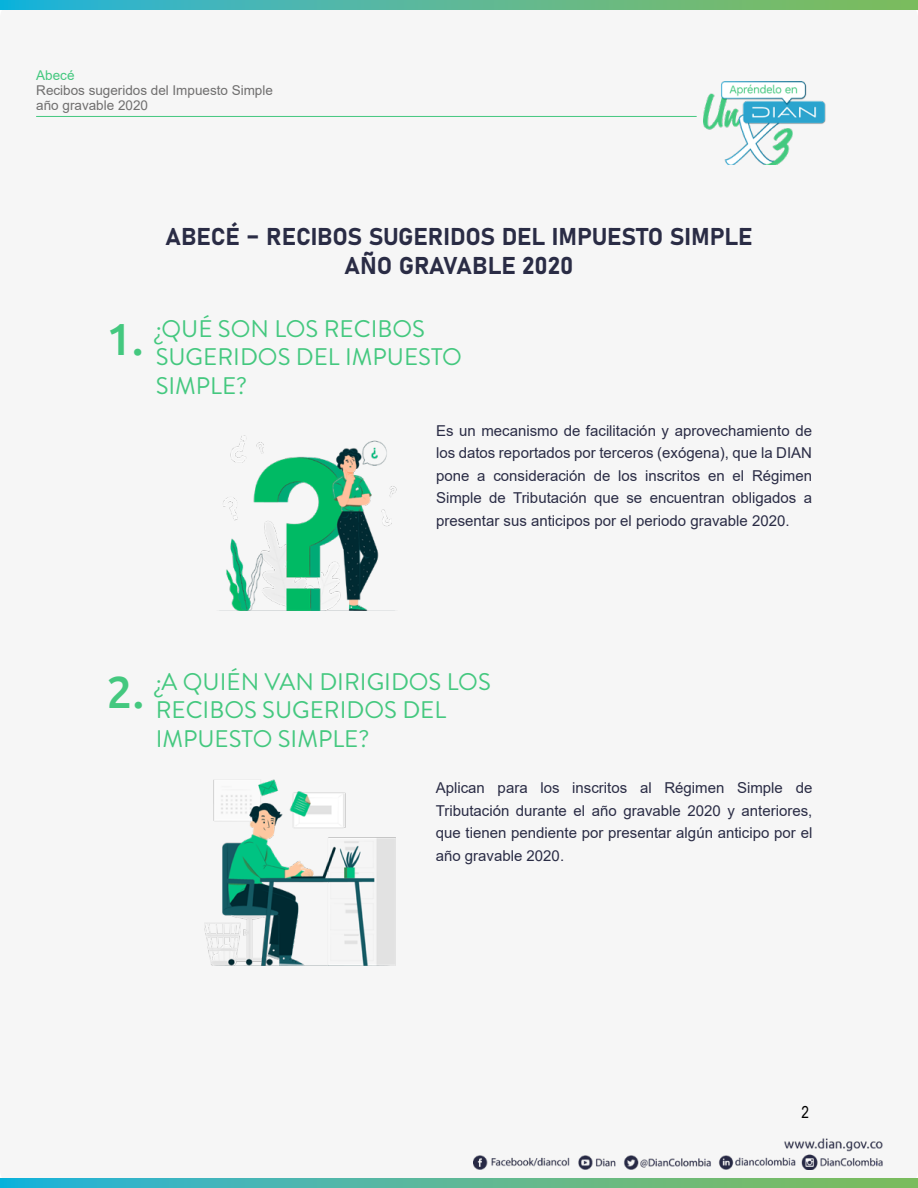
<style>
.page{position:relative;width:918px;height:1188px;background:#f6f6f6}
.page>*{position:absolute;margin:0;border:0;box-sizing:border-box;transform-origin:0 0}
.t1{font:500 45px "Ubuntu";color:#44c87f}
.t2{font:24px/28.5px "Brandon Grotesque";color:#44c87f}
.t3{font:24px/28.5px "Bahnschrift";color:#2a2c45;text-align:center}
.t4{font:16.5px "Arial Narrow";color:#000}
.t5{font:15px/22.5px "Arial";color:#2a2c45;text-align:justify}
.t6{font:13.5px/15px "Arial";color:#706f6f}
.t7{font:13.5px "Arial";color:#44c87f}
</style>
<div class="page">
<svg style="left:0;top:0;width:918px;height:10px;background:#57b798"></svg>
<svg style="left:0;top:1178px;width:918px;height:10px;background:#57b798"></svg>
<hr style="left:36px;top:116px;width:661px;height:1px;background:#44c87f">
<img style="left:473px;top:1138px;width:409px;height:32px">
<img style="left:703px;top:81px;width:123px;height:84px">
<img style="left:219px;top:436px;width:178px;height:175px">
<img style="left:204px;top:779px;width:191px;height:186px">
<p class="t7" style="left:36px;top:66px;width:40px">Abecé</p>
<p class="t6" style="left:36px;top:83px;width:238px">Recibos sugeridos del Impuesto Simple año gravable 2020</p>
<h2 class="t3" style="left:165px;top:221px;width:589px">ABECÉ – RECIBOS SUGERIDOS DEL IMPUESTO SIMPLE<br>AÑO GRAVABLE 2020</h2>
<h1 class="t1" style="left:106px;top:311px;width:39px">1.</h1>
<h2 class="t2" style="left:156px;top:315px;width:308px">¿QUÉ SON LOS RECIBOS<br>SUGERIDOS DEL IMPUESTO<br>SIMPLE?</h2>
<p class="t5" style="left:436px;top:419px;width:378px">Es un mecanismo de facilitación y aprovechamiento de los datos reportados por terceros (exógena), que la DIAN pone a consideración de los inscritos en el Régimen Simple de Tributación que se encuentran obligados a presentar sus anticipos por el periodo gravable 2020.</p>
<h1 class="t1" style="left:107px;top:663px;width:39px">2.</h1>
<h2 class="t2" style="left:156px;top:668px;width:337px">¿A QUIÉN VAN DIRIGIDOS LOS<br>RECIBOS SUGERIDOS DEL<br>IMPUESTO SIMPLE?</h2>
<p class="t5" style="left:436px;top:776px;width:378px">Aplican para los inscritos al Régimen Simple de Tributación durante el año gravable 2020 y anteriores, que tienen pendiente por presentar algún anticipo por el año gravable 2020.</p>
<p class="t4" style="left:801px;top:1100px;width:9px">2</p>
</div>
